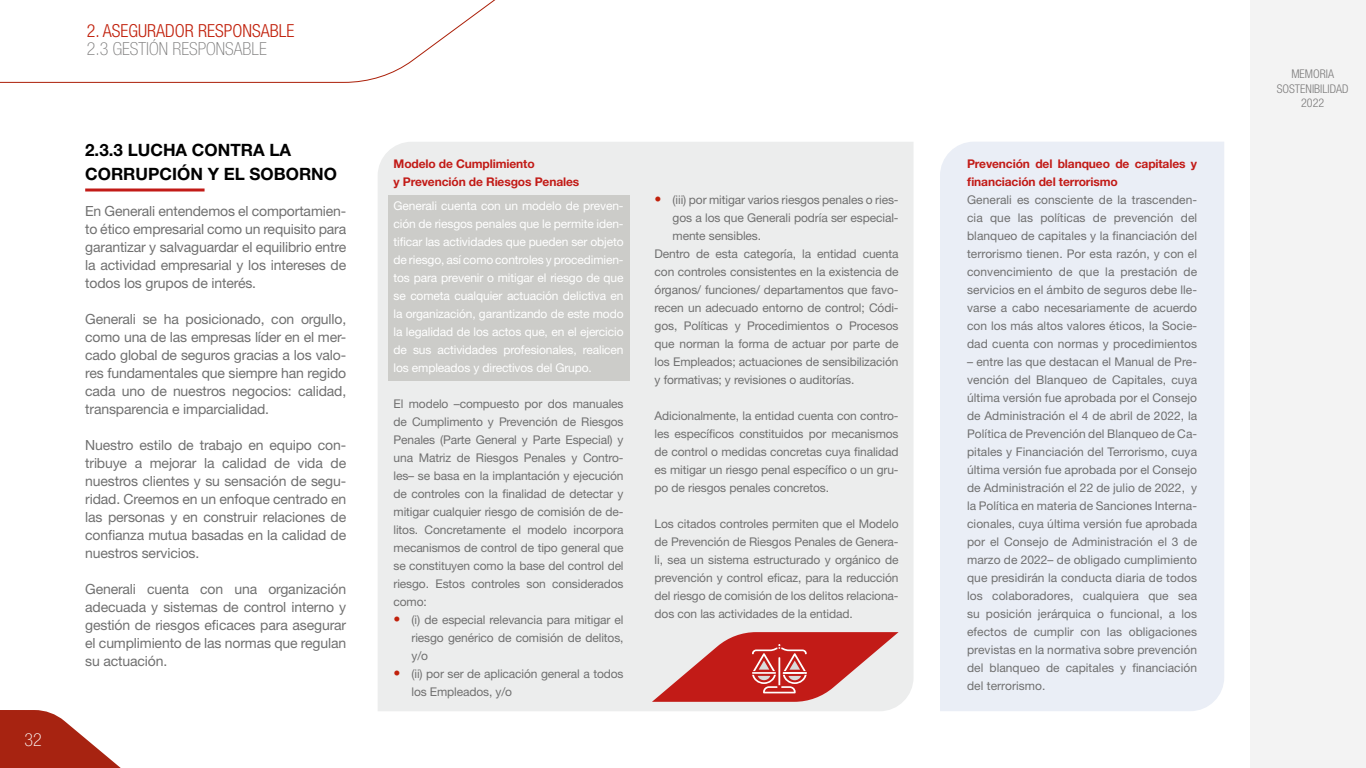
<style>
.page{position:relative;width:1366px;height:768px;background:#fff}
.page>*{position:absolute;margin:0;border:0;box-sizing:border-box;transform-origin:0 0}
.t1{font:300 condensed 18px "Helvetica Neue LT Std";color:#c1210c}
.t2{font:100 condensed 18px "Helvetica Neue LT Std";color:#7c7b7b}
.t3{font:100 condensed 18px "Helvetica Neue LT Std";color:#fff}
.t4{font:700 17px/24px "Helvetica Neue LT Std";color:#000}
.t5{font:14px/18px "Helvetica Neue LT Std";letter-spacing:-.01em;color:#707070;text-align:justify}
.t6{font:12px/18px "Helvetica Neue LT Std";letter-spacing:-.01em;color:#707070;text-align:justify}
.t7{font:12px/18px "Helvetica Neue LT Std";letter-spacing:-.01em;color:#fff;text-align:justify}
.t8{font:700 12px/18px "Helvetica Neue LT Std";letter-spacing:-.01em;color:#c21b17}
.t9{font:300 condensed 12px/14.4px "Helvetica Neue LT Std";color:#7c7b7b;text-align:center}
.s1{font-size:14px;color:#c1210c}
</style>
<div class="page">
<svg style="left:0;top:710px;width:121px;height:58px"></svg>
<div style="left:1251px;top:0;width:115px;height:768px;background:#f3f3f3"></div>
<svg style="left:0;top:0;width:496px;height:83px"></svg>
<div style="left:378px;top:142px;width:536px;height:569px;background:#eceded"></div>
<div style="left:940px;top:142px;width:284px;height:569px;background:#eaeef6"></div>
<hr style="left:85px;top:189px;width:120px;height:3px;background:#c21b17">
<div style="left:388px;top:196px;width:241px;height:185px;background:#ccccc9"></div>
<svg style="left:652px;top:632px;width:247px;height:70px;background:#d26d6a"></svg>
<h1 class="t3" style="left:24px;top:729px;width:19px">32</h1>
<h1 class="t1" style="left:87px;top:20px;width:209px">2. ASEGURADOR RESPONSABLE</h1>
<h1 class="t2" style="left:87px;top:39px;width:181px">2.3 GESTIÓN RESPONSABLE</h1>
<h2 class="t4" style="left:85px;top:138px;width:253px">2.3.3 LUCHA CONTRA LA<br>CORRUPCIÓN Y EL SOBORNO</h2>
<p class="t5" style="left:85px;top:202px;width:263px">En Generali entendemos el comportamien&shy;to ético empresarial como un requisito para garantizar y salvaguardar el equilibrio entre la actividad empresarial y los intereses de todos los grupos de interés.</p>
<p class="t5" style="left:85px;top:310px;width:263px">Generali se ha posicionado, con orgullo, como una de las empresas líder en el mer&shy;cado global de seguros gracias a los valo&shy;res fundamentales que siempre han regido cada uno de nuestros negocios: calidad, transparencia e imparcialidad.</p>
<p class="t5" style="left:85px;top:436px;width:263px">Nuestro estilo de trabajo en equipo con&shy;tribuye a mejorar la calidad de vida de nuestros clientes y su sensación de segu&shy;ridad. Creemos en un enfoque centrado en las personas y en construir relaciones de confianza mutua basadas en la calidad de nuestros servicios.</p>
<p class="t5" style="left:85px;top:580px;width:263px">Generali cuenta con una organización adecuada y sistemas de control interno y gestión de riesgos eficaces para asegurar el cumplimiento de las normas que regulan su actuación.</p>
<p class="t8" style="left:394px;top:154px;width:187px">Modelo de Cumplimiento<br>y Prevención de Riesgos Penales</p>
<p class="t7" style="left:394px;top:197px;width:232px">Generali cuenta con un modelo de preven&shy;ción de riesgos penales que le permite iden&shy;tificar las actividades que pueden ser objeto de riesgo, así como controles y procedimien&shy;tos para prevenir o mitigar el riesgo de que se cometa cualquier actuación delictiva en la organización, garantizando de este modo la legalidad de los actos que, en el ejercicio de sus actividades profesionales, realicen los empleados y directivos del Grupo.</p>
<p class="t6" style="left:394px;top:395px;width:232px">El modelo –compuesto por dos manuales de Cumplimento y Prevención de Riesgos Penales (Parte General y Parte Especial) y una Matriz de Riesgos Penales y Contro&shy;les– se basa en la implantación y ejecución de controles con la finalidad de detectar y mitigar cualquier riesgo de comisión de de&shy;litos. Concretamente el modelo incorpora mecanismos de control de tipo general que se constituyen como la base del control del riesgo. Estos controles son considerados como:</p>
<p class="t6" style="left:412px;top:611px;width:214px;text-indent:-18px"><span class="s1">•</span> (i) de especial relevancia para mitigar el riesgo genérico de comisión de delitos, y/o</p>
<p class="t6" style="left:412px;top:665px;width:214px;text-indent:-18px"><span class="s1">•</span> (ii) por ser de aplicación general a todos los Empleados, y/o</p>
<p class="t6" style="left:655px;top:191px;width:245px"><span class="s1">•</span> (iii) por mitigar varios riesgos penales o ries-</p>
<p class="t6" style="left:673px;top:209px;width:227px">gos a los que Generali podría ser especial-</p>
<p class="t6" style="left:673px;top:227px;width:90px">mente sensibles.</p>
<p class="t6" style="left:655px;top:245px;width:245px">Dentro de esta categoría, la entidad cuenta</p>
<p class="t6" style="left:655px;top:263px;width:245px">con controles consistentes en la existencia de</p>
<p class="t6" style="left:655px;top:281px;width:245px">órganos/ funciones/ departamentos que favo-</p>
<p class="t6" style="left:655px;top:299px;width:245px">recen un adecuado entorno de control; Códi-</p>
<p class="t6" style="left:655px;top:317px;width:245px">gos, Políticas y Procedimientos o Procesos</p>
<p class="t6" style="left:655px;top:335px;width:245px">que norman la forma de actuar por parte de</p>
<p class="t6" style="left:655px;top:353px;width:245px">los Empleados; actuaciones de sensibilización</p>
<p class="t6" style="left:655px;top:371px;width:201px">y formativas; y revisiones o auditorías.</p>
<p class="t6" style="left:655px;top:407px;width:245px">Adicionalmente, la entidad cuenta con contro&shy;les específicos constituidos por mecanismos de control o medidas concretas cuya finalidad es mitigar un riesgo penal específico o un gru&shy;po de riesgos penales concretos.</p>
<p class="t6" style="left:655px;top:515px;width:245px">Los citados controles permiten que el Modelo de Prevención de Riesgos Penales de Genera&shy;li, sea un sistema estructurado y orgánico de prevención y control eficaz, para la reducción del riesgo de comisión de los delitos relaciona&shy;dos con las actividades de la entidad.</p>
<p class="t8" style="left:967px;top:154px;width:232px">Prevención del blanqueo de capitales y financiación del terrorismo</p>
<p class="t6" style="left:967px;top:191px;width:232px">Generali es consciente de la trascenden&shy;cia que las políticas de prevención del blanqueo de capitales y la financiación del terrorismo tienen. Por esta razón, y con el convencimiento de que la prestación de servicios en el ámbito de seguros debe lle&shy;varse a cabo necesariamente de acuerdo con los más altos valores éticos, la Socie&shy;dad cuenta con normas y procedimientos</p>
<p class="t6" style="left:967px;top:353px;width:232px">– entre las que destacan el Manual de Pre&shy;vención del Blanqueo de Capitales, cuya última versión fue aprobada por el Consejo de Administración el 4 de abril de 2022, la Política de Prevención del Blanqueo de Ca&shy;pitales y Financiación del Terrorismo, cuya última versión fue aprobada por el Consejo de Administración el 22 de julio de 2022, y la Política en materia de Sanciones Interna&shy;cionales, cuya última versión fue aprobada por el Consejo de Administración el 3 de marzo de 2022– de obligado cumplimiento que presidirán la conducta diaria de todos los colaboradores, cualquiera que sea su posición jerárquica o funcional, a los efectos de cumplir con las obligaciones previstas en la normativa sobre prevención del blanqueo de capitales y financiación del terrorismo.</p>
<p class="t9" style="left:1277px;top:67px;width:73px">MEMORIA<br>SOSTENIBILIDAD<br>2022</p>
</div>
